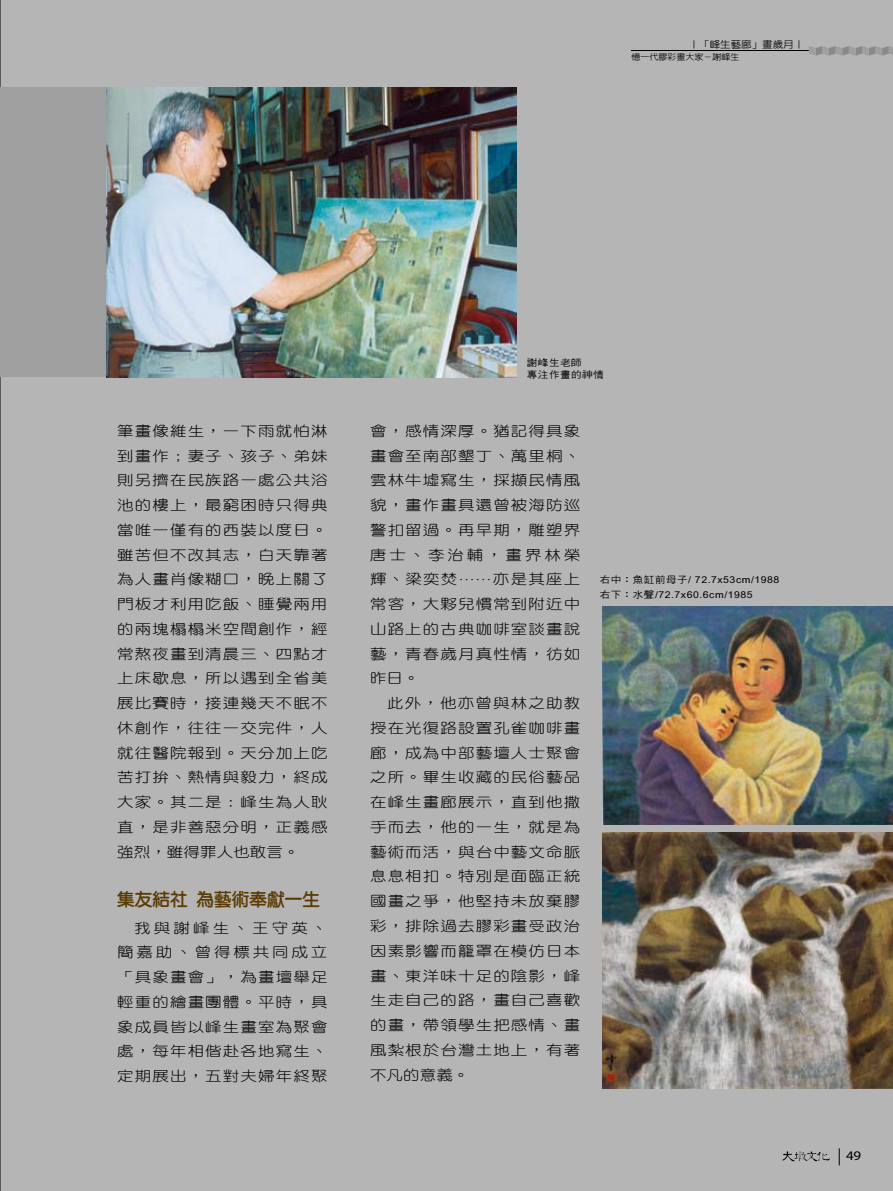
<style>
.page{position:relative;width:893px;height:1191px;background:#b5b5b6}
.page>*{position:absolute;margin:0;border:0;box-sizing:border-box;transform-origin:0 0}
.t1{font:17.55px "Yen Round Extra";letter-spacing:.005em;color:#5a3a00}
.t2{font:14.1px/24.8px "DF Yuan Lt HK BF";letter-spacing:.065em;color:#000;text-align:justify;scale:1.18 1}
.t3{font:13.2px "Myriad Pro";color:#000;scale:1.12 1}
.t4{font:9.45px/12px "DF Hei Md HK BF";letter-spacing:.05em;color:#000;scale:1.11 1}
.t5{font:500 9.45px "Lin Gothic";color:#000;scale:1.11 1}
.t6{font:500 8.1px "Lin Gothic";color:#000;scale:1.11 1}
</style>
<div class="page">
<hr style="left:0;top:0;width:1px;height:1191px;background:#5e5957">
<hr style="left:631px;top:51px;width:179px;height:1px;background:#000">
<svg style="left:809px;top:46px;width:84px;height:10px"></svg>
<svg style="left:839px;top:1148px;width:1px;height:17px"></svg>
<svg style="left:782px;top:1151px;width:48px;height:10px"></svg>
<div style="left:0;top:88px;width:517px;height:289px;background:#9f9fa0"></div>
<img style="left:107px;top:88px;width:410px;height:289px">
<img style="left:602px;top:606px;width:291px;height:218px">
<img style="left:603px;top:833px;width:290px;height:255px">
<p class="t5" style="left:689px;top:39px;width:106px">｜「峰生藝廊」畫歲月｜</p>
<p class="t6" style="left:631px;top:53px;width:99px">憶一代膠彩畫大家－謝峰生</p>
<p class="t2" style="left:117px;top:419px;width:180px">筆畫像維生，一下雨就怕淋到畫作；妻子、孩子、弟妹則另擠在民族路一處公共浴池的樓上，最窮困時只得典當唯一僅有的西裝以度日。雖苦但不改其志，白天靠著為人畫肖像糊口，晚上關了門板才利用吃飯、睡覺兩用的兩塊榻榻米空間創作，經常熬夜畫到清晨三、四點才上床歇息，所以遇到全省美展比賽時，接連幾天不眠不休創作，往往一交完件，人就往醫院報到。天分加上吃苦打拚、熱情與毅力，終成大家。其二是：峰生為人耿直，是非善惡分明，正義感強烈，雖得罪人也敢言。</p>
<p class="t1" style="left:117px;top:890px;width:204px">集友結社 為藝術奉獻一生</p>
<p class="t2" style="left:117px;top:915px;width:180px;text-indent:17px">我與謝峰生、王守英、簡嘉助、曾得標共同成立「具象畫會」，為畫壇舉足輕重的繪畫團體。平時，具象成員皆以峰生畫室為聚會處，每年相偕赴各地寫生、定期展出，五對夫婦年終聚</p>
<p class="t4" style="left:527px;top:357px;width:71px">謝峰生老師<br>專注作畫的神情</p>
<p class="t2" style="left:370px;top:419px;width:180px">會，感情深厚。猶記得具象畫會至南部墾丁、萬里桐、雲林牛墟寫生，採擷民情風貌，畫作畫具還曾被海防巡警扣留過。再早期，雕塑界唐士、李治輔，畫界林榮輝、梁奕焚……亦是其座上常客，大夥兒慣常到附近中山路上的古典咖啡室談畫說藝，青春歲月真性情，彷如昨日。</p>
<p class="t2" style="left:370px;top:691px;width:180px;text-indent:17px">此外，他亦曾與林之助教授在光復路設置孔雀咖啡畫廊，成為中部藝壇人士聚會之所。畢生收藏的民俗藝品在峰生畫廊展示，直到他撒手而去，他的一生，就是為藝術而活，與台中藝文命脈息息相扣。特別是面臨正統國畫之爭，他堅持未放棄膠彩，排除過去膠彩畫受政治因素影響而籠罩在模仿日本畫、東洋味十足的陰影，峰生走自己的路，畫自己喜歡的畫，帶領學生把感情、畫風紮根於台灣土地上，有著不凡的意義。</p>
<p class="t4" style="left:600px;top:572px;width:163px;line-height:15px">右中：魚缸前母子/ 72.7x53cm/1988右下：水聲/72.7x60.6cm/1985</p>
<p class="t3" style="left:846px;top:1147px;width:15px">49</p>
</div>
